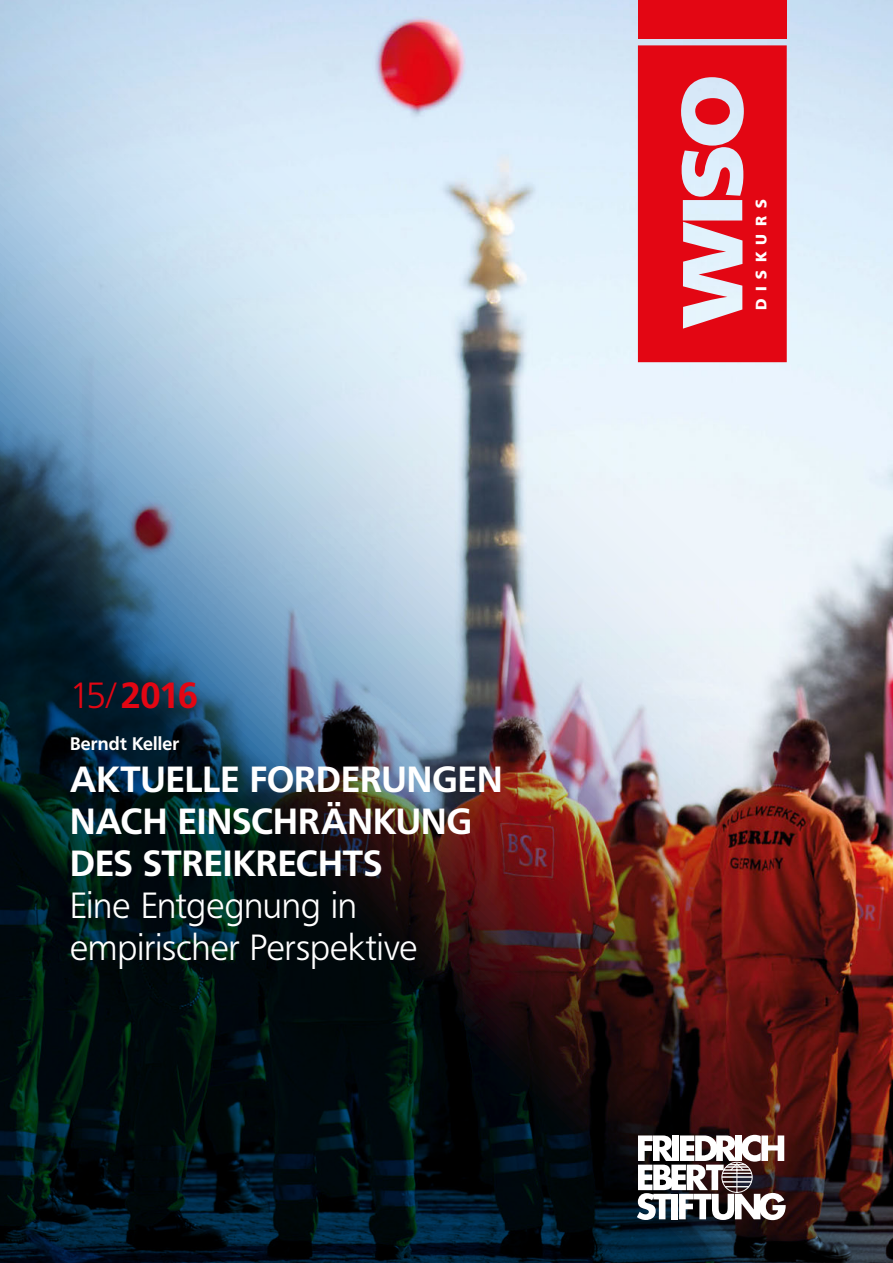
<style>
.page{position:relative;width:893px;height:1263px;background:#fff}
.page>*{position:absolute;margin:0;border:0;box-sizing:border-box;transform-origin:0 0}
.t1{font:700 36px/42px "Frutiger BQ";letter-spacing:.005em;color:#fff}
.t2{font:300 36px/42px "Frutiger BQ";letter-spacing:.005em;color:#fff}
.t3{font:700 36px "Frutiger BQ";color:#e30613}
.t4{font:700 18px "Frutiger BQ";letter-spacing:.015em;color:#fff}
.t5{font:900 15px "Frutiger BQ";letter-spacing:.51em;color:#fff}
.s1{font-weight:300}
</style>
<div class="page">
<img style="left:0;top:0;width:893px;height:1263px">
<svg style="left:637px;top:1135px;width:149px;height:85px"></svg>
<div style="left:638px;top:0;width:149px;height:38px;background:#e30613"></div>
<svg style="left:638px;top:45px;width:149px;height:317px;background:#e13744"></svg>
<p class="t3" style="left:70px;top:674px;width:129px"><span class="s1">15/</span>2016</p>
<p class="t4" style="left:70px;top:733px;width:111px">Berndt Keller</p>
<p class="t1" style="left:70px;top:759px;width:434px">AKTUELLE FORDERUNGEN<br>NACH EINSCHRÄNKUNG<br>DES STREIKRECHTS</p>
<p class="t2" style="left:70px;top:885px;width:349px">Eine Entgegnung in empirischer Perspektive</p>
<p class="t5" style="left:752px;top:310px;width:112px;rotate:-90deg">DISKURS</p>
</div>
